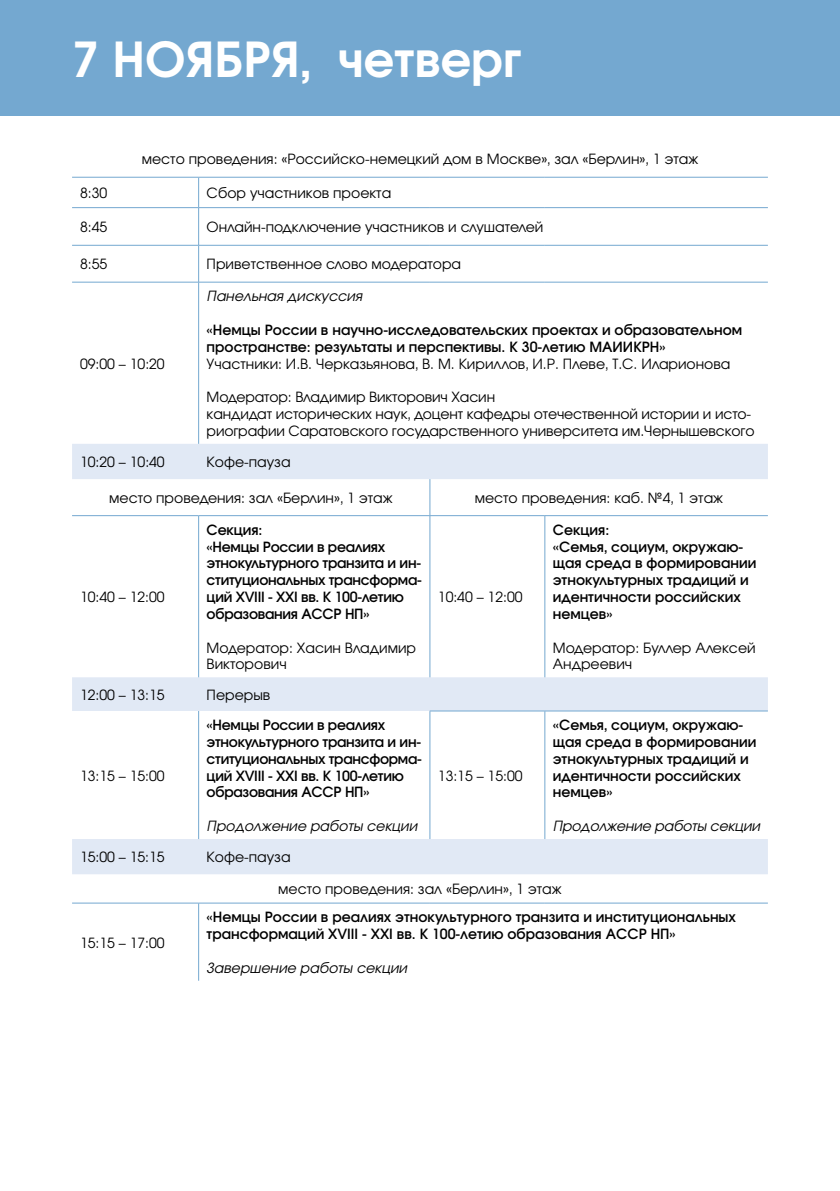
<style>
.page{position:relative;width:840px;height:1191px;background:#fff}
.page>*{position:absolute;margin:0;border:0;box-sizing:border-box;transform-origin:0 0}
.t1{font:700 48px "Involve";color:#fff}
.t2{font:14px/16.8px "Involve";color:#000}
.t3{font:600 14px/16.8px "Involve";color:#000}
.t4{font:600 14px/16.8px "Involve";letter-spacing:-.02em;color:#000}
.t5{font:italic 14px "Involve";color:#000}
</style>
<div class="page">
<div style="left:0;top:0;width:839px;height:115px;background:#74a8d0"></div>
<svg style="left:72px;top:444px;width:695px;height:430px"></svg>
<hr style="left:72px;top:177px;width:126px;height:1px;background:#74a8d0">
<hr style="left:198px;top:177px;width:231px;height:1px;background:#74a8d0">
<hr style="left:198px;top:177px;width:1px;height:30px;background:#74a8d0">
<hr style="left:429px;top:177px;width:115px;height:1px;background:#74a8d0">
<hr style="left:544px;top:177px;width:223px;height:1px;background:#74a8d0">
<hr style="left:72px;top:207px;width:126px;height:1px;background:#74a8d0">
<hr style="left:198px;top:207px;width:231px;height:1px;background:#74a8d0">
<hr style="left:198px;top:208px;width:1px;height:37px;background:#74a8d0">
<hr style="left:429px;top:207px;width:115px;height:1px;background:#74a8d0">
<hr style="left:544px;top:207px;width:223px;height:1px;background:#74a8d0">
<hr style="left:72px;top:245px;width:126px;height:1px;background:#74a8d0">
<hr style="left:198px;top:245px;width:231px;height:1px;background:#74a8d0">
<hr style="left:198px;top:245px;width:1px;height:37px;background:#74a8d0">
<hr style="left:429px;top:245px;width:115px;height:1px;background:#74a8d0">
<hr style="left:544px;top:245px;width:223px;height:1px;background:#74a8d0">
<hr style="left:72px;top:282px;width:126px;height:1px;background:#74a8d0">
<hr style="left:198px;top:282px;width:231px;height:1px;background:#74a8d0">
<hr style="left:198px;top:282px;width:1px;height:162px;background:#74a8d0">
<hr style="left:429px;top:282px;width:115px;height:1px;background:#74a8d0">
<hr style="left:544px;top:282px;width:223px;height:1px;background:#74a8d0">
<hr style="left:429px;top:479px;width:1px;height:36px;background:#74a8d0">
<hr style="left:72px;top:515px;width:126px;height:1px;background:#74a8d0">
<hr style="left:198px;top:515px;width:231px;height:1px;background:#74a8d0">
<hr style="left:198px;top:516px;width:1px;height:161px;background:#74a8d0">
<hr style="left:198px;top:711px;width:1px;height:128px;background:#74a8d0">
<hr style="left:72px;top:902px;width:126px;height:1px;background:#74a8d0">
<hr style="left:198px;top:902px;width:231px;height:1px;background:#74a8d0">
<hr style="left:198px;top:903px;width:1px;height:77px;background:#74a8d0">
<hr style="left:429px;top:902px;width:115px;height:1px;background:#74a8d0">
<hr style="left:544px;top:902px;width:223px;height:1px;background:#74a8d0">
<hr style="left:429px;top:515px;width:115px;height:1px;background:#74a8d0">
<hr style="left:429px;top:516px;width:1px;height:161px;background:#74a8d0">
<hr style="left:544px;top:515px;width:223px;height:1px;background:#74a8d0">
<hr style="left:544px;top:516px;width:1px;height:161px;background:#74a8d0">
<hr style="left:429px;top:710px;width:115px;height:1px;background:#74a8d0">
<hr style="left:429px;top:711px;width:1px;height:128px;background:#74a8d0">
<hr style="left:544px;top:710px;width:223px;height:1px;background:#74a8d0">
<hr style="left:544px;top:711px;width:1px;height:128px;background:#74a8d0">
<h1 class="t1" style="left:72px;top:27px;width:451px">7 НОЯБРЯ, четверг</h1>
<p class="t2" style="left:142px;top:151px;width:557px">место проведения: «Российско-немецкий дом в Москве», зал «Берлин», 1 этаж</p>
<p class="t2" style="left:80px;top:184px;width:29px">8:30</p>
<p class="t2" style="left:206px;top:184px;width:186px">Сбор участников проекта</p>
<p class="t2" style="left:80px;top:218px;width:29px">8:45</p>
<p class="t2" style="left:206px;top:218px;width:338px">Онлайн-подключение участников и слушателей</p>
<p class="t2" style="left:80px;top:256px;width:29px">8:55</p>
<p class="t2" style="left:206px;top:256px;width:256px">Приветственное слово модератора</p>
<p class="t2" style="left:80px;top:355px;width:86px">09:00 – 10:20</p>
<p class="t5" style="left:206px;top:288px;width:157px">Панельная дискуссия</p>
<p class="t3" style="left:206px;top:321px;width:536px">«Немцы России в научно-исследовательских проектах и образовательном пространстве: результаты и перспективы. К 30-летию МАИИКРН»</p>
<p class="t2" style="left:206px;top:355px;width:525px">Участники: И.В. Черказьянова, В. М. Кириллов, И.Р. Плеве, Т.С. Иларионова</p>
<p class="t2" style="left:206px;top:388px;width:549px">Модератор: Владимир Викторович Хасин<br>кандидат исторических наук, доцент кафедры отечественной истории и исто&shy;риографии Саратовского государственного университета им.Чернышевского</p>
<p class="t2" style="left:80px;top:453px;width:86px">10:20 – 10:40</p>
<p class="t2" style="left:206px;top:453px;width:85px">Кофе-пауза</p>
<p class="t2" style="left:109px;top:489px;width:285px">место проведения: зал «Берлин», 1 этаж</p>
<p class="t2" style="left:474px;top:489px;width:250px">место проведения: каб. №4, 1 этаж</p>
<p class="t2" style="left:80px;top:588px;width:86px">10:40 – 12:00</p>
<p class="t4" style="left:206px;top:521px;width:217px">Секция:<br>«Немцы России в реалиях этнокультурного транзита и ин&shy;ституциональных трансформа&shy;ций XVIII - XXI вв. К 100-летию образования АССР НП»</p>
<p class="t2" style="left:206px;top:639px;width:211px">Модератор: Хасин Владимир<br>Викторович</p>
<p class="t2" style="left:437px;top:588px;width:86px">10:40 – 12:00</p>
<p class="t3" style="left:552px;top:521px;width:205px">Секция:<br>«Семья, социум, окружаю&shy;щая среда в формировании этнокультурных традиций и идентичности российских немцев»</p>
<p class="t2" style="left:552px;top:639px;width:204px">Модератор: Буллер Алексей<br>Андреевич</p>
<p class="t2" style="left:80px;top:686px;width:86px">12:00 – 13:15</p>
<p class="t2" style="left:206px;top:686px;width:65px">Перерыв</p>
<p class="t2" style="left:80px;top:767px;width:86px">13:15 – 15:00</p>
<p class="t4" style="left:206px;top:716px;width:217px">«Немцы России в реалиях этнокультурного транзита и ин&shy;ституциональных трансформа&shy;ций XVIII - XXI вв. К 100-летию образования АССР НП»</p>
<p class="t5" style="left:206px;top:817px;width:212px">Продолжение работы секции</p>
<p class="t2" style="left:437px;top:767px;width:86px">13:15 – 15:00</p>
<p class="t3" style="left:552px;top:716px;width:205px">«Семья, социум, окружаю&shy;щая среда в формировании этнокультурных традиций и идентичности российских немцев»</p>
<p class="t5" style="left:552px;top:817px;width:208px">Продолжение работы секции</p>
<p class="t2" style="left:80px;top:848px;width:86px">15:00 – 15:15</p>
<p class="t2" style="left:206px;top:848px;width:85px">Кофе-пауза</p>
<p class="t2" style="left:278px;top:880px;width:285px">место проведения: зал «Берлин», 1 этаж</p>
<p class="t2" style="left:80px;top:934px;width:86px">15:15 – 17:00</p>
<p class="t3" style="left:206px;top:908px;width:530px">«Немцы России в реалиях этнокультурного транзита и институциональных трансформаций XVIII - XXI вв. К 100-летию образования АССР НП»</p>
<p class="t5" style="left:206px;top:959px;width:202px">Завершение работы секции</p>
</div>
